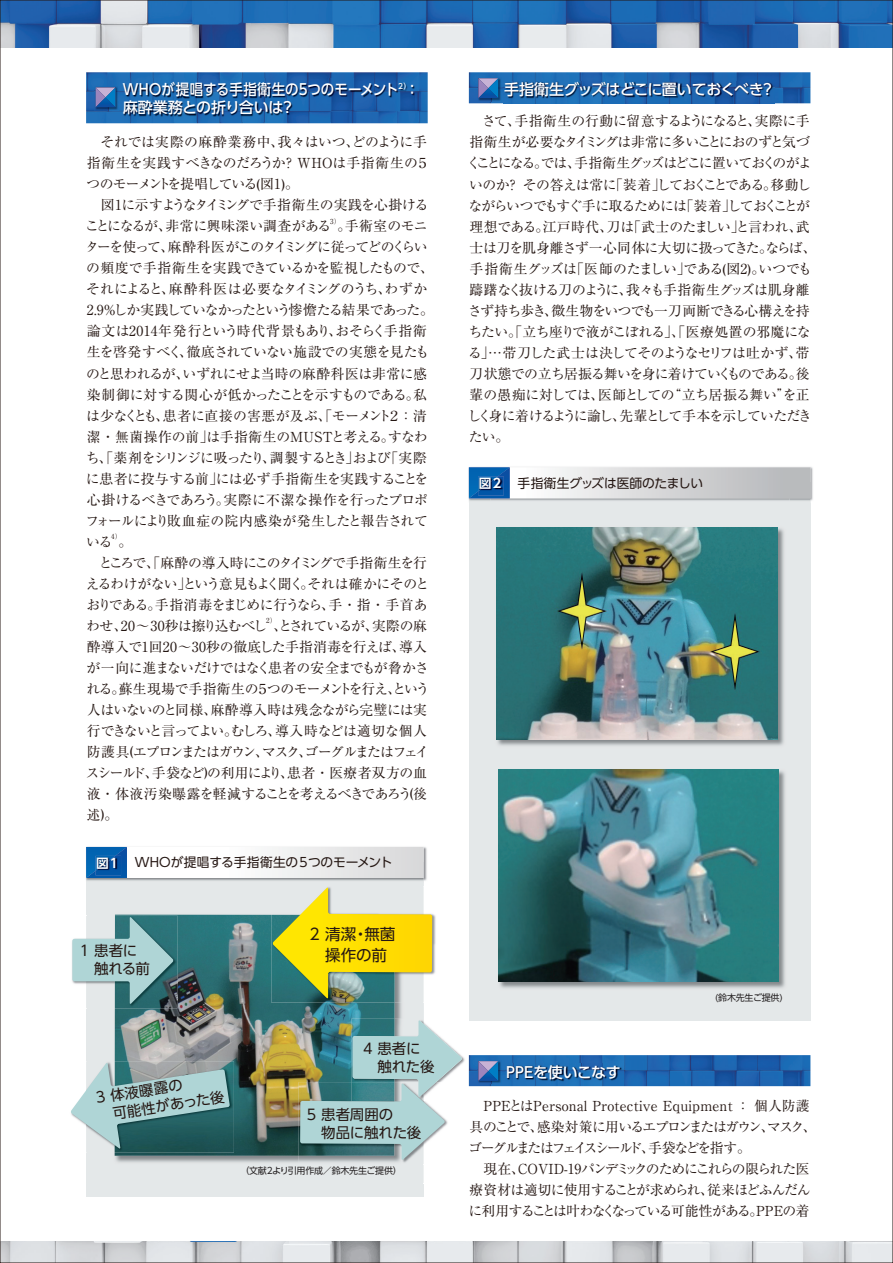
<style>
.page{position:relative;width:893px;height:1263px;background:#fff}
.page>*{position:absolute;margin:0;border:0;box-sizing:border-box;transform-origin:0 0}
.t1{font:15.6px/21px "UD Shin Go Pro";color:#251713}
.t2{font:500 15px/18px "UD Shin Go Pro";letter-spacing:-.01em;color:#fff;scale:.9 1}
.t3{font:500 15px "UD Shin Go Pro";letter-spacing:-.01em;color:#fff}
.t4{font:14.4px/18px "UD Shin Go Pro";letter-spacing:-.015em;color:#251713}
.t5{font:13.8px/21px "Ryumin Pro";letter-spacing:-.045em;color:#251713}
.t6{font:13.8px/21px "Ryumin Pro";letter-spacing:-.025em;color:#251713}
.t7{font:12.75px "UD Shin Go Pro";letter-spacing:-.01em;color:#251713}
.t8{font:700 12.75px "UD Shin Go Pro De";color:#fff}
.t9{font:9px "UD Shin Go Pro";letter-spacing:-.025em;color:#231f20}
.t10{font:6.9px "Ryumin Pro";color:#251713}
</style>
<div class="page">
<div style="left:86px;top:862px;width:338px;height:334px;background:#e4e8e9"></div>
<img style="left:86px;top:914px;width:338px;height:251px">
<img style="left:468px;top:1055px;width:20px;height:32px">
<img style="left:115px;top:915px;width:280px;height:241px">
<img style="left:2px;top:1242px;width:889px;height:19px">
<img style="left:2px;top:2px;width:889px;height:46px">
<img style="left:86px;top:72px;width:342px;height:51px">
<img style="left:122px;top:78px;width:296px;height:43px">
<img style="left:95px;top:87px;width:23px;height:23px">
<svg style="left:96px;top:88px;width:19px;height:19px"></svg>
<img style="left:469px;top:72px;width:341px;height:31px">
<img style="left:504px;top:81px;width:270px;height:22px">
<img style="left:477px;top:77px;width:24px;height:24px">
<svg style="left:478px;top:78px;width:20px;height:20px"></svg>
<img style="left:469px;top:1055px;width:341px;height:31px">
<img style="left:506px;top:1064px;width:117px;height:22px">
<img style="left:477px;top:1060px;width:24px;height:24px">
<svg style="left:478px;top:1061px;width:20px;height:20px"></svg>
<div style="left:469px;top:482px;width:341px;height:539px;background:#e4e8e9"></div>
<img style="left:496px;top:527px;width:288px;height:219px">
<img style="left:497px;top:527px;width:281px;height:212px">
<img style="left:498px;top:769px;width:287px;height:219px">
<img style="left:498px;top:770px;width:281px;height:212px">
<img style="left:469px;top:498px;width:341px;height:5px">
<svg style="left:510px;top:467px;width:300px;height:31px"></svg>
<img style="left:469px;top:467px;width:41px;height:31px">
<img style="left:478px;top:476px;width:26px;height:19px">
<img style="left:478px;top:476px;width:20px;height:15px">
<img style="left:271px;top:886px;width:165px;height:116px">
<img style="left:271px;top:915px;width:124px;height:87px">
<svg style="left:273px;top:888px;width:159px;height:111px"></svg>
<img style="left:86px;top:846px;width:341px;height:35px">
<img style="left:86px;top:878px;width:338px;height:3px">
<svg style="left:127px;top:847px;width:297px;height:31px"></svg>
<img style="left:86px;top:847px;width:41px;height:31px">
<img style="left:95px;top:856px;width:26px;height:19px">
<img style="left:95px;top:856px;width:20px;height:15px">
<img style="left:86px;top:916px;width:92px;height:92px">
<svg style="left:72px;top:917px;width:101px;height:87px"></svg>
<img style="left:86px;top:1061px;width:148px;height:92px">
<svg style="left:71px;top:1062px;width:159px;height:87px;background:#8bafb0"></svg>
<img style="left:462px;top:1056px;width:3px;height:8px">
<img style="left:299px;top:1156px;width:125px;height:8px">
<svg style="left:300px;top:1020px;width:162px;height:140px"></svg>
<p class="t2" style="left:123px;top:80px;width:330px">WHOが提唱する手指衛生の5つのモーメント<sup>2）</sup>：麻酔業務との折り合いは？</p>
<p class="t3" style="left:504px;top:77px;width:272px">手指衛生グッズはどこに置いておくべき？</p>
<p class="t5" style="left:467px;top:110px;width:351px">　さて、手指衛生の行動に留意するようになると、実際に手指衛生が必要なタイミングは非常に多いことにおのずと気づくことになる。では、手指衛生グッズはどこに置いておくのがよいのか？その答えは常に「装着」しておくことである。移動しながらいつでもすぐ手に取るためには「装着」しておくことが理想である。江戸時代、刀は「武士のたましい」と言われ、武士は刀を肌身離さず一心同体に大切に扱ってきた。ならば、手指衛生グッズは「医師のたましい」である(図2)。いつでも躊躇なく抜ける刀のように、我々も手指衛生グッズは肌身離さず持ち歩き、微生物をいつでも一刀両断できる心構えを持ちたい。「立ち座りで液がこぼれる」、「医療処置の邪魔になる」…帯刀した武士は決してそのようなセリフは吐かず、帯刀状態での立ち居振る舞いを身に着けていくものである。後輩の愚痴に対しては、医師としての“立ち居振る舞い”を正しく身に着けるように諭し、先輩として手本を示していただきたい。</p>
<p class="t6" style="left:85px;top:131px;width:346px;text-indent:15px">それでは実際の麻酔業務中、我々はいつ、どのように手指衛生を実践すべきなのだろうか？ WHOは手指衛生の５つのモーメントを提唱している(図1)。<br>　図1に示すようなタイミングで手指衛生の実践を心掛けることになるが、非常に興味深い調査がある。手術室のモニ</p>
<p class="t10" style="left:330px;top:216px;width:12px">3）</p>
<p class="t5" style="left:85px;top:236px;width:350px">ターを使って、麻酔科医がこのタイミングに従ってどのくらいの頻度で手指衛生を実践できているかを監視したもので、それによると、麻酔科医は必要なタイミングのうち、わずか<br>2.9%しか実践していなかったという惨憺たる結果であった。論文は2014年発行という時代背景もあり、おそらく手指衛生を啓発すべく、徹底されていない施設での実態を見たものと思われるが、いずれにせよ当時の麻酔科医は非常に感染制御に対する関心が低かったことを示すものである。私は少なくとも、患者に直接の害悪が及ぶ、「モーメント２：清潔・無菌操作の前」は手指衛生のMUSTと考える。すなわち、「薬剤をシリンジに吸ったり、調製するとき」および「実際に患者に投与する前」には必ず手指衛生を実践することを心掛けるべきであろう。実際に不潔な操作を行ったプロポフォールにより敗血症の院内感染が発生したと報告されている。</p>
<p class="t8" style="left:479px;top:473px;width:24px">図2</p>
<p class="t7" style="left:518px;top:472px;width:187px">手指衛生グッズは医師のたましい</p>
<p class="t10" style="left:111px;top:531px;width:12px">4）</p>
<p class="t5" style="left:86px;top:551px;width:345px;text-indent:13px">ところで、「麻酔の導入時にこのタイミングで手指衛生を行えるわけがない」という意見もよく聞く。それは確かにそのとおりである。手指消毒をまじめに行うなら、手・指・手首あわせ、20～30秒は擦り込むべし</p>
<p class="t10" style="left:266px;top:615px;width:12px">2）</p>
<p class="t5" style="left:86px;top:614px;width:345px;text-indent:188px">、とされているが、実際の麻酔導入で1回20～30秒の徹底した手指消毒を行えば、導入が一向に進まないだけではなく患者の安全までもが脅かされる。蘇生現場で手指衛生の５つのモーメントを行え、という人はいないのと同様、麻酔導入時は残念ながら完璧には実行できないと言ってよい。むしろ、導入時などは適切な個人防護具(エプロンまたはガウン、マスク、ゴーグルまたはフェイスシールド、手袋など)の利用により、患者・医療者双方の血液・体液汚染曝露を軽減することを考えるべきであろう(後述)。</p>
<p class="t8" style="left:96px;top:852px;width:24px">図1</p>
<p class="t7" style="left:135px;top:852px;width:259px">WHOが提唱する手指衛生の５つのモーメント</p>
<p class="t4" style="left:94px;top:941px;width:57px;text-indent:-14px">1 患者に触れる前</p>
<p class="t1" style="left:310px;top:923px;width:87px">2 清潔・無菌　操作の前</p>
<p class="t4" style="left:109px;top:1086px;width:114px;text-indent:-15px;rotate:-8deg">3 体液曝露の<br>可能性があった後</p>
<p class="t4" style="left:377px;top:1039px;width:59px;text-indent:-14px">4 患者に触れた後</p>
<p class="t4" style="left:321px;top:1105px;width:101px;text-indent:-14px">5 患者周囲の<br>物品に触れた後</p>
<p class="t9" style="left:240px;top:1163px;width:163px">（文献2より引用作成／鈴木先生ご提供）</p>
<p class="t3" style="left:506px;top:1060px;width:116px">PPEを使いこなす</p>
<p class="t9" style="left:715px;top:990px;width:69px">(鈴木先生ご提供)</p>
<p class="t5" style="left:468px;top:1094px;width:350px;text-indent:15px">PPEとはPersonal Protective Equipment ：個人防護具のことで、感染対策に用いるエプロンまたはガウン、マスク、ゴーグルまたはフェイスシールド、手袋などを指す。<br>　現在、COVID-19パンデミックのためにこれらの限られた医療資材は適切に使用することが求められ、従来ほどふんだんに利用することは叶わなくなっている可能性がある。PPEの着</p>
</div>
